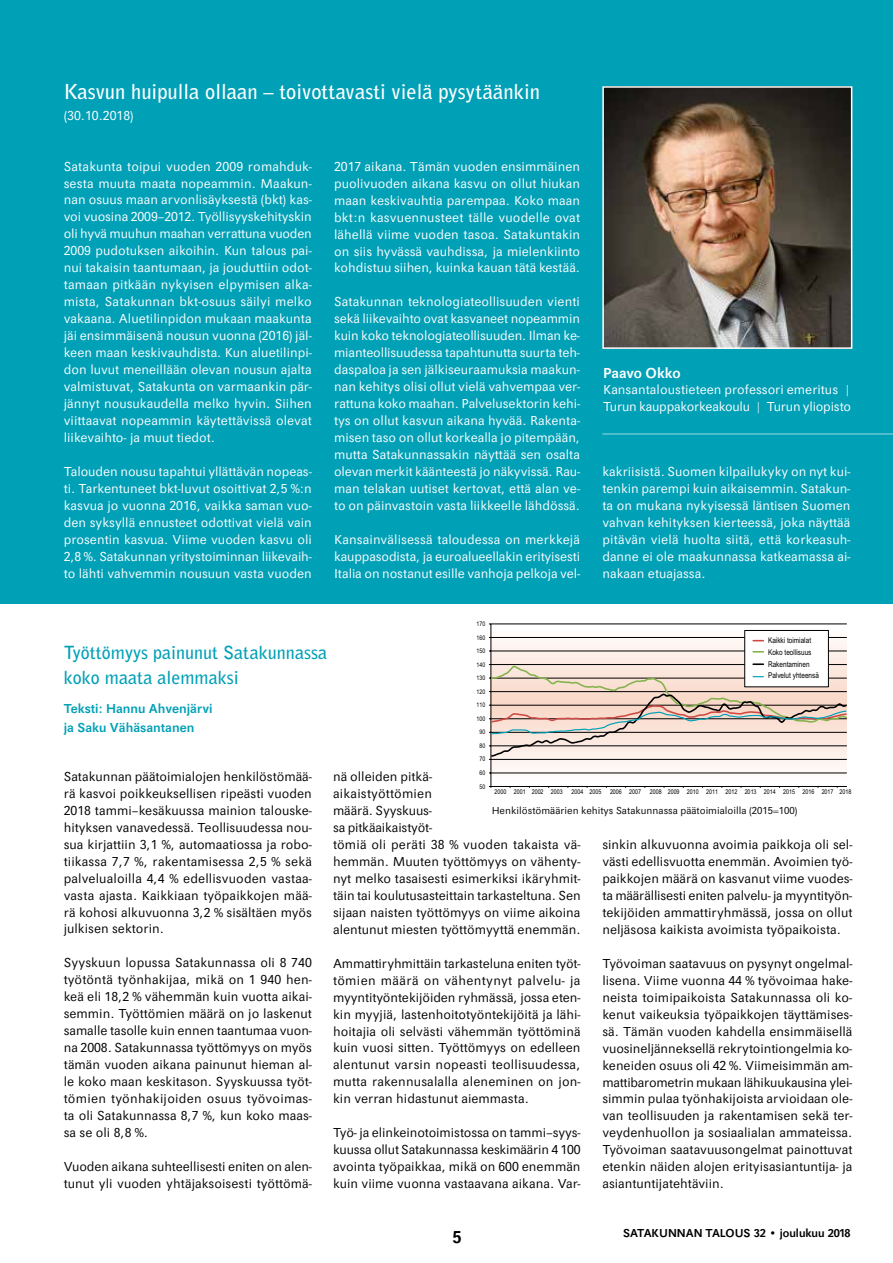
<style>
.page{position:relative;width:893px;height:1263px;background:#fff}
.page>*{position:absolute;margin:0;border:0;box-sizing:border-box;transform-origin:0 0}
.t1{font:700 20.55px "Bell Gothic Std";color:#fff}
.t2{font:700 18px/25.2px "Bell Gothic Std";color:#00a0b7}
.t3{font:500 18px "Maxima T";color:#000}
.t4{font:500 15px "Maxima T";letter-spacing:-.01em;color:#fff}
.t5{font:300 13.5px/17px "Maxima T";color:#000;text-align:justify}
.t6{font:300 13.5px/17px "Maxima T";color:#fff;text-align:justify}
.t7{font:500 13.5px/19.5px "Maxima T";color:#00a0b7}
.t8{font:500 12px "Maxima T";color:#000}
.t9{font:300 10.5px "Maxima T";color:#000}
.t10{font:7.95px/11.9px "Arial Narrow";color:#000}
.t11{font:6.6px "Arial Narrow";letter-spacing:-.01em;color:#000}
.t12{font:6.3px "Arial Narrow";color:#000}
</style>
<div class="page">
<div style="left:0;top:0;width:893px;height:604px;background:#00a0b7"></div>
<img style="left:605px;top:89px;width:244px;height:257px">
<div style="left:602px;top:86px;width:250px;height:263px;border:2px solid #fff"></div>
<hr style="left:603px;top:433px;width:290px;height:1px;background:#fff">
<svg style="left:492px;top:630px;width:355px;height:143px"></svg>
<hr style="left:491px;top:773px;width:356px;height:1px;background:#000">
<hr style="left:491px;top:651px;width:356px;height:1px;background:#000">
<hr style="left:491px;top:637px;width:356px;height:1px;background:#000">
<hr style="left:491px;top:624px;width:356px;height:1px;background:#000">
<hr style="left:491px;top:624px;width:1px;height:162px;background:#000">
<hr style="left:491px;top:786px;width:356px;height:1px;background:#000">
<div style="left:745px;top:630px;width:83px;height:57px;background:#fff;border:1px solid #000"></div>
<svg style="left:753px;top:651px;width:10px;height:2px"></svg>
<svg style="left:489px;top:663px;width:358px;height:97px;background:#ddcbc1"></svg>
<h1 class="t1" style="left:64px;top:79px;width:478px">Kasvun huipulla ollaan – toivottavasti vielä pysytäänkin</h1>
<p class="t6" style="left:64px;top:107px;width:71px">(30.10.2018)</p>
<p class="t6" style="left:64px;top:158px;width:250px">Satakunta toipui vuoden 2009 romahduk&shy;sesta muuta maata nopeammin. Maakun&shy;nan osuus maan arvonlisäyksestä (bkt) kas&shy;voi vuosina 2009–2012. Työllisyyskehityskin oli hyvä muuhun maahan verrattuna vuoden 2009 pudotuksen aikoihin. Kun talous pai&shy;nui takaisin taantumaan, ja jouduttiin odot&shy;tamaan pitkään nykyisen elpymisen alka&shy;mista, Satakunnan bkt-osuus säilyi melko vakaana. Aluetilinpidon mukaan maakunta jäi ensimmäisenä nousun vuonna (2016) jäl&shy;keen maan keskivauhdista. Kun aluetilinpi&shy;don luvut meneillään olevan nousun ajalta valmistuvat, Satakunta on varmaankin pär&shy;jännyt nousukaudella melko hyvin. Siihen viittaavat nopeammin käytettävissä olevat liikevaihto- ja muut tiedot.</p>
<p class="t6" style="left:64px;top:463px;width:250px">Talouden nousu tapahtui yllättävän nopeas&shy;ti. Tarkentuneet bkt-luvut osoittivat 2,5 %:n kasvua jo vuonna 2016, vaikka saman vuo&shy;den syksyllä ennusteet odottivat vielä vain prosentin kasvua. Viime vuoden kasvu oli 2,8 %. Satakunnan yritystoiminnan liikevaih&shy;to lähti vahvemmin nousuun vasta vuoden</p>
<p class="t6" style="left:334px;top:158px;width:247px">2017 aikana. Tämän vuoden ensimmäinen puolivuoden aikana kasvu on ollut hiukan maan keskivauhtia parempaa. Koko maan bkt:n kasvuennusteet tälle vuodelle ovat lähellä viime vuoden tasoa. Satakuntakin on siis hyvässä vauhdissa, ja mielenkiinto kohdistuu siihen, kuinka kauan tätä kestää.</p>
<p class="t6" style="left:334px;top:293px;width:248px">Satakunnan teknologiateollisuuden vienti sekä liikevaihto ovat kasvaneet nopeammin kuin koko teknologiateollisuuden. Ilman ke&shy;mianteollisuudessa tapahtunutta suurta teh&shy;daspaloa ja sen jälkiseuraamuksia maakun&shy;nan kehitys olisi ollut vielä vahvempaa ver&shy;rattuna koko maahan. Palvelusektorin kehi&shy;tys on ollut kasvun aikana hyvää. Rakenta&shy;misen taso on ollut korkealla jo pitempään, mutta Satakunnassakin näyttää sen osalta olevan merkit käänteestä jo näkyvissä. Rau&shy;man telakan uutiset kertovat, että alan ve&shy;to on päinvastoin vasta liikkeelle lähdössä.</p>
<p class="t6" style="left:334px;top:531px;width:248px">Kansainvälisessä taloudessa on merkkejä kauppasodista, ja euroalueellakin erityisesti Italia on nostanut esille vanhoja pelkoja vel-</p>
<p class="t12" style="left:477px;top:619px;width:10px">170</p>
<p class="t12" style="left:477px;top:633px;width:10px">160</p>
<h2 class="t2" style="left:64px;top:640px;width:265px">Työttömyys painunut Satakunnassa koko maata alemmaksi</h2>
<p class="t7" style="left:64px;top:698px;width:150px">Teksti: Hannu Ahvenjärvi ja Saku Vähäsantanen</p>
<p class="t12" style="left:477px;top:646px;width:10px">150</p>
<p class="t12" style="left:477px;top:660px;width:10px">140</p>
<p class="t12" style="left:477px;top:673px;width:10px">130</p>
<p class="t12" style="left:477px;top:687px;width:10px">120</p>
<p class="t12" style="left:477px;top:700px;width:10px">110</p>
<p class="t12" style="left:477px;top:714px;width:10px">100</p>
<p class="t12" style="left:480px;top:727px;width:7px">90</p>
<p class="t12" style="left:480px;top:741px;width:7px">80</p>
<p class="t12" style="left:480px;top:755px;width:7px">70</p>
<p class="t4" style="left:603px;top:365px;width:79px">Paavo Okko</p>
<p class="t6" style="left:603px;top:382px;width:250px;line-height:16.5px">Kansantaloustieteen professori emeritus |<br>Turun kauppakorkeakoulu | Turun yliopisto</p>
<p class="t6" style="left:602px;top:463px;width:250px">kakriisistä. Suomen kilpailukyky on nyt kui&shy;tenkin parempi kuin aikaisemmin. Satakun&shy;ta on mukana nykyisessä läntisen Suomen vahvan kehityksen kierteessä, joka näyttää pitävän vielä huolta siitä, että korkeasuh&shy;danne ei ole maakunnassa katkeamassa ai&shy;nakaan etuajassa.</p>
<p class="t10" style="left:768px;top:634px;width:52px">Kaikki toimialat<br>Koko teollisuus<br>Rakentaminen<br>Palvelut yhteensä</p>
<p class="t5" style="left:64px;top:768px;width:250px">Satakunnan päätoimialojen henkilöstömää&shy;rä kasvoi poikkeuksellisen ripeästi vuoden 2018 tammi–kesäkuussa mainion talouske&shy;hityksen vanavedessä. Teollisuudessa nou&shy;sua kirjattiin 3,1 %, automaatiossa ja robo&shy;tiikassa 7,7 %, rakentamisessa 2,5 % sekä palvelualoilla 4,4 % edellisvuoden vastaa&shy;vasta ajasta. Kaikkiaan työpaikkojen mää&shy;rä kohosi alkuvuonna 3,2 % sisältäen myös julkisen sektorin.</p>
<p class="t5" style="left:64px;top:954px;width:250px">Syyskuun lopussa Satakunnassa oli 8 740 työtöntä työnhakijaa, mikä on 1 940 hen&shy;keä eli 18,2 % vähemmän kuin vuotta aikai&shy;semmin. Työttömien määrä on jo laskenut samalle tasolle kuin ennen taantumaa vuon&shy;na 2008. Satakunnassa työttömyys on myös tämän vuoden aikana painunut hieman al&shy;le koko maan keskitason. Syyskuussa työt&shy;tömien työnhakijoiden osuus työvoimas&shy;ta oli Satakunnassa 8,7 %, kun koko maas&shy;sa se oli 8,8 %.</p>
<p class="t5" style="left:64px;top:1158px;width:250px">Vuoden aikana suhteellisesti eniten on alen&shy;tunut yli vuoden yhtäjaksoisesti työttömä-</p>
<p class="t12" style="left:480px;top:768px;width:7px">60</p>
<p class="t5" style="left:333px;top:768px;width:249px;text-align:left">nä olleiden pitkä-<br>aikaistyöttömien<br>määrä. Syyskuus-<br>sa pitkäaikaistyöt-<br>tömiä oli peräti 38 % vuoden takaista vä&shy;hemmän. Muuten työttömyys on vähenty&shy;nyt melko tasaisesti esimerkiksi ikäryhmit&shy;täin tai koulutusasteittain tarkasteltuna. Sen sijaan naisten työttömyys on viime aikoina alentunut miesten työttömyyttä enemmän.</p>
<p class="t5" style="left:333px;top:955px;width:249px">Ammattiryhmittäin tarkasteluna eniten työt&shy;tömien määrä on vähentynyt palvelu- ja myyntityöntekijöiden ryhmässä, jossa eten&shy;kin myyjiä, lastenhoitotyöntekijöitä ja lähi&shy;hoitajia oli selvästi vähemmän työttöminä kuin vuosi sitten. Työttömyys on edelleen alentunut varsin nopeasti teollisuudessa, mutta rakennusalalla aleneminen on jon&shy;kin verran hidastunut aiemmasta.</p>
<p class="t5" style="left:333px;top:1124px;width:249px">Työ- ja elinkeinotoimistossa on tammi–syys&shy;kuussa ollut Satakunnassa keskimäärin 4 100 avointa työpaikkaa, mikä on 600 enemmän kuin viime vuonna vastaavana aikana. Var-</p>
<p class="t12" style="left:480px;top:782px;width:7px">50</p>
<p class="t11" style="left:495px;top:787px;width:70px">2000 2001 2002 2003</p>
<p class="t11" style="left:571px;top:787px;width:31px">2004 2005</p>
<p class="t11" style="left:610px;top:787px;width:33px">2006 2007</p>
<p class="t11" style="left:650px;top:787px;width:203px">2008 2009 2010 2011 2012 2013 2014 2015 2016 2017 2018</p>
<p class="t9" style="left:492px;top:805px;width:307px">Henkilöstömäärien kehitys Satakunnassa päätoimialoilla (2015=100)</p>
<p class="t5" style="left:602px;top:836px;width:252px">sinkin alkuvuonna avoimia paikkoja oli sel&shy;västi edellisvuotta enemmän. Avoimien työ&shy;paikkojen määrä on kasvanut viime vuodes&shy;ta määrällisesti eniten palvelu- ja myyntityön&shy;tekijöiden ammattiryhmässä, jossa on ollut neljäsosa kaikista avoimista työpaikoista.</p>
<p class="t5" style="left:602px;top:955px;width:252px">Työvoiman saatavuus on pysynyt ongelmal&shy;lisena. Viime vuonna 44 % työvoimaa hake&shy;neista toimipaikoista Satakunnassa oli ko&shy;kenut vaikeuksia työpaikkojen täyttämises&shy;sä. Tämän vuoden kahdella ensimmäisellä vuosineljänneksellä rekrytointiongelmia ko&shy;keneiden osuus oli 42 %. Viimeisimmän am&shy;mattibarometrin mukaan lähikuukausina ylei&shy;simmin pulaa työnhakijoista arvioidaan ole&shy;van teollisuuden ja rakentamisen sekä ter&shy;veydenhuollon ja sosiaalialan ammateissa.<br>Työvoiman saatavuusongelmat painottuvat etenkin näiden alojen erityisasiantuntija- ja asiantuntijatehtäviin.</p>
<h2 class="t3" style="left:453px;top:1227px;width:11px">5</h2>
<p class="t8" style="left:623px;top:1226px;width:229px">SATAKUNNAN TALOUS 32 • joulukuu 2018</p>
</div>
